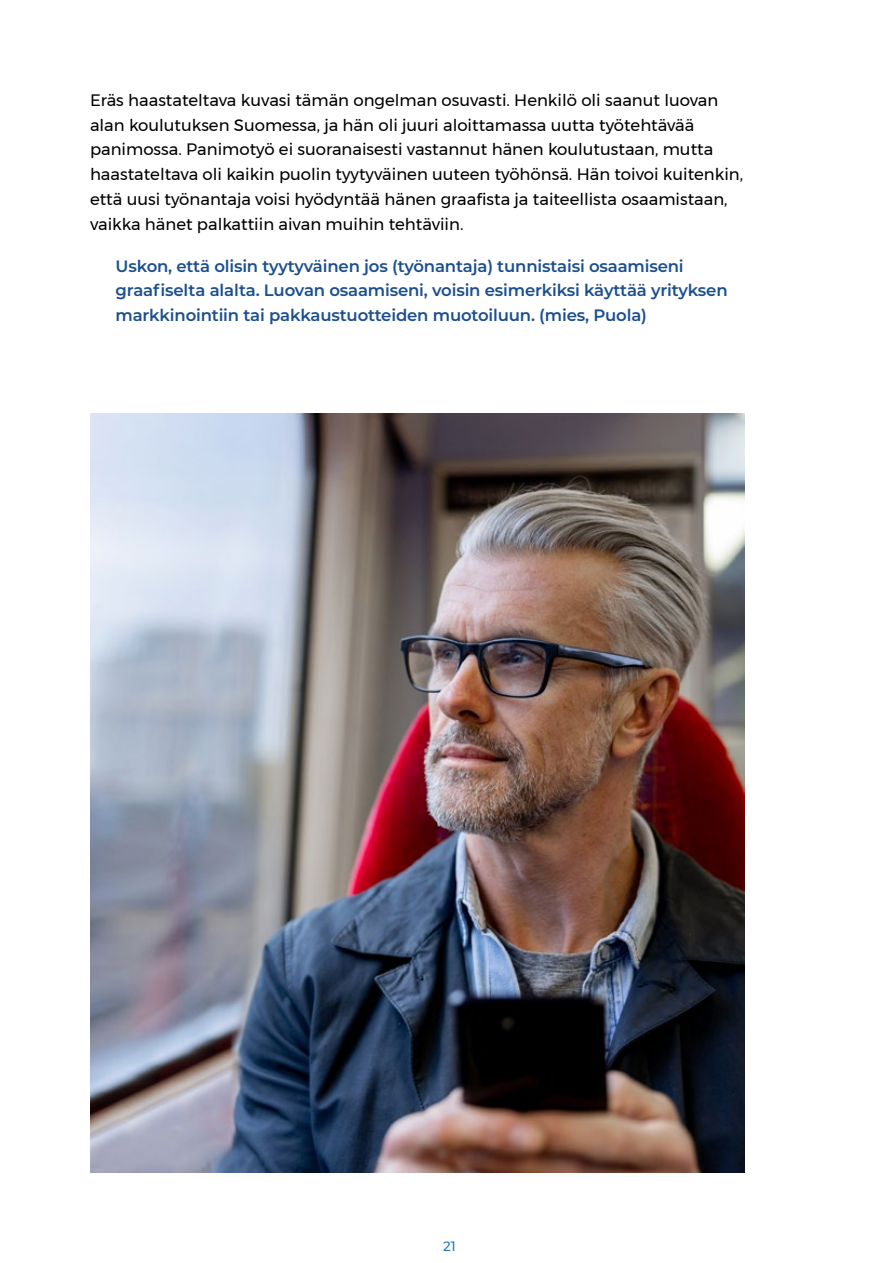
<style>
.page{position:relative;width:893px;height:1263px;background:#fff}
.page>*{position:absolute;margin:0;border:0;box-sizing:border-box;transform-origin:0 0}
.Leipäteksti_11{font:16.5px/24.8px "Montserrat";color:#000}
.lainaus_11-_sininen{font:600 16.5px/24.8px "Montserrat";letter-spacing:-.01em;color:#1c4f8f}
.t1{font:13.5px "Montserrat";color:#2374c3}
</style>
<div class="page">
<img style="left:90px;top:414px;width:654px;height:759px">
<p class="Leipäteksti_11" style="left:90px;top:88px;width:655px">Eräs haastateltava kuvasi tämän ongelman osuvasti. Henkilö oli saanut luovan alan koulutuksen Suomessa, ja hän oli juuri aloittamassa uutta työtehtävää panimossa. Panimotyö ei suoranaisesti vastannut hänen koulutustaan, mutta haastateltava oli kaikin puolin tyytyväinen uuteen työhönsä. Hän toivoi kuitenkin, että uusi työnantaja voisi hyödyntää hänen graafista ja taiteellista osaamistaan, vaikka hänet palkattiin aivan muihin tehtäviin.</p>
<p class="lainaus_11-_sininen" style="left:116px;top:253px;width:614px">Uskon, että olisin tyytyväinen jos (työnantaja) tunnistaisi osaamiseni graafiselta alalta. Luovan osaamiseni, voisin esimerkiksi käyttää yrityksen markkinointiin tai pakkaustuotteiden muotoiluun. (mies, Puola)</p>
<p class="t1" style="left:443px;top:1235px;width:14px">21</p>
</div>
